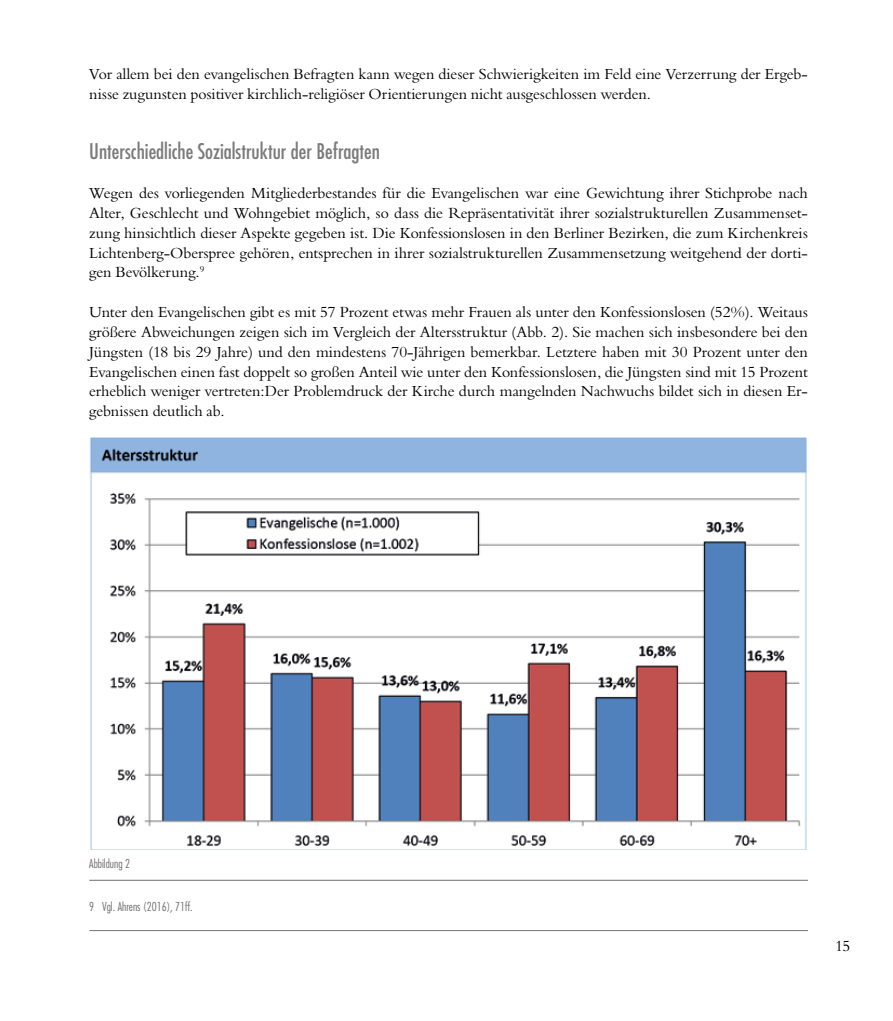
<style>
.page{position:relative;width:893px;height:1021px;background:#fff}
.page>*{position:absolute;margin:0;border:0;box-sizing:border-box;transform-origin:0 0}
.t1{font:condensed 21px "Futura";color:#7c7b7b}
.t2{font:15px/19.8px "Bergamo Std";letter-spacing:-.005em;color:#000;text-align:justify}
.t3{font:300 condensed 12px "Futura";color:#706f6f}
</style>
<div class="page">
<hr style="left:89px;top:930px;width:719px;height:1px;background:#757474">
<hr style="left:89px;top:879px;width:719px;height:1px;background:#706f6f">
<svg style="left:89px;top:879px;width:105px;height:53px"></svg>
<img style="left:90px;top:437px;width:717px;height:412px">
<p class="t2" style="left:89px;top:64px;width:720px">Vor allem bei den evangelischen Befragten kann wegen dieser Schwierigkeiten im Feld eine Verzerrung der Ergeb&shy;nisse zugunsten positiver kirchlich-religiöser Orientierungen nicht ausgeschlossen werden.</p>
<h1 class="t1" style="left:89px;top:138px;width:292px">Unterschiedliche Sozialstruktur der Befragten</h1>
<p class="t2" style="left:89px;top:183px;width:720px">Wegen des vorliegenden Mitgliederbestandes für die Evangelischen war eine Gewichtung ihrer Stichprobe nach Alter, Geschlecht und Wohngebiet möglich, so dass die Repräsentativität ihrer sozialstrukturellen Zusammenset&shy;zung hinsichtlich dieser Aspekte gegeben ist. Die Konfessionslosen in den Berliner Bezirken, die zum Kirchenkreis Lichtenberg-Oberspree gehören, entsprechen in ihrer sozialstrukturellen Zusammensetzung weitgehend der dorti&shy;gen Bevölkerung.<sup>9</sup></p>
<p class="t2" style="left:89px;top:302px;width:720px">Unter den Evangelischen gibt es mit 57 Prozent etwas mehr Frauen als unter den Konfessionslosen (52%). Weitaus größere Abweichungen zeigen sich im Vergleich der Altersstruktur (Abb. 2). Sie machen sich insbesondere bei den Jüngsten (18 bis 29 Jahre) und den mindestens 70-Jährigen bemerkbar. Letztere haben mit 30 Prozent unter den Evangelischen einen fast doppelt so großen Anteil wie unter den Konfessionslosen, die Jüngsten sind mit 15 Prozent erheblich weniger vertreten:Der Problemdruck der Kirche durch mangelnden Nachwuchs bildet sich in diesen Er&shy;gebnissen deutlich ab.</p>
<p class="t3" style="left:89px;top:856px;width:42px">Abbildung 2</p>
<p class="t3" style="left:89px;top:899px;width:105px">9 Vgl. Ahrens (2016), 71ff.</p>
<p class="t2" style="left:835px;top:936px;width:17px">15</p>
</div>
